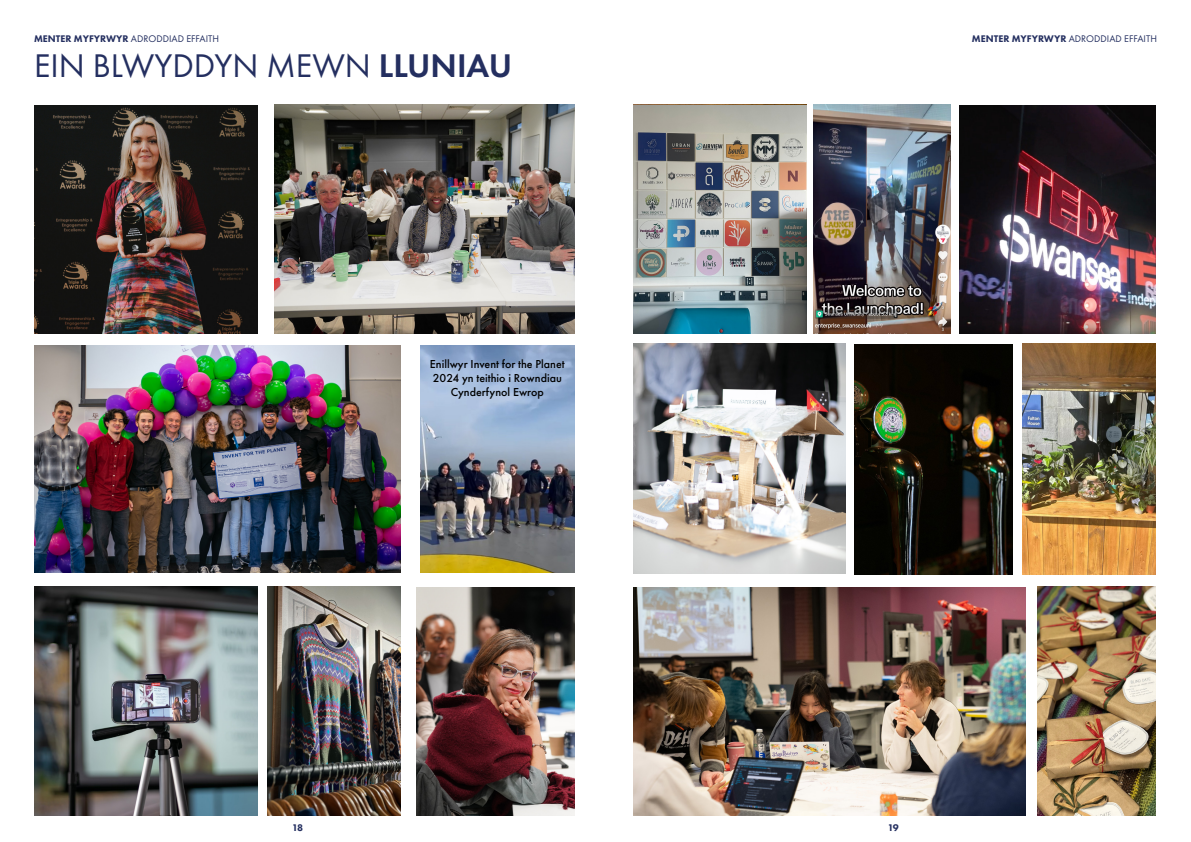
<style>
.page{position:relative;width:1191px;height:842px;background:#fff}
.page>*{position:absolute;margin:0;border:0;box-sizing:border-box;transform-origin:0 0}
.t1{font:34px "Futura PT";color:#242f60}
.t2{font:500 12px/14.4px "Futura PT";color:#000;text-align:center}
.t3{font:10px "Futura PT";color:#242f60}
.t4{font:800 10px "Futura PT";color:#242f60}
.s1{font-weight:800}
.s2{font-weight:600}
</style>
<div class="page">
<img style="left:267px;top:587px;width:134px;height:228px">
<img style="left:274px;top:105px;width:300px;height:228px">
<img style="left:34px;top:587px;width:223px;height:228px">
<img style="left:35px;top:105px;width:222px;height:229px">
<img style="left:34px;top:346px;width:367px;height:227px">
<img style="left:633px;top:343px;width:212px;height:231px">
<img style="left:959px;top:105px;width:196px;height:228px">
<img style="left:633px;top:105px;width:173px;height:228px">
<img style="left:1037px;top:586px;width:118px;height:229px">
<img style="left:813px;top:105px;width:137px;height:228px">
<img style="left:854px;top:344px;width:158px;height:230px">
<img style="left:420px;top:345px;width:154px;height:228px">
<img style="left:416px;top:587px;width:158px;height:229px">
<img style="left:633px;top:587px;width:392px;height:229px">
<img style="left:1022px;top:344px;width:133px;height:230px">
<p class="t3" style="left:34px;top:32px;width:186px"><span class="s1">MENTER MYFYRWYR</span> ADRODDIAD EFFAITH</p>
<p class="t3" style="left:972px;top:32px;width:186px"><span class="s1">MENTER MYFYRWYR</span> ADRODDIAD EFFAITH</p>
<h1 class="t1" style="left:34px;top:45px;width:479px">EIN BLWYDDYN MEWN <span class="s2">LLUNIAU</span></h1>
<p class="t2" style="left:430px;top:356px;width:136px">Enillwyr Invent for the Planet<br>2024 yn teithio i Rowndiau<br>Cynderfynol Ewrop</p>
<p class="t4" style="left:292px;top:821px;width:12px">18</p>
<p class="t4" style="left:887px;top:821px;width:12px">19</p>
</div>
